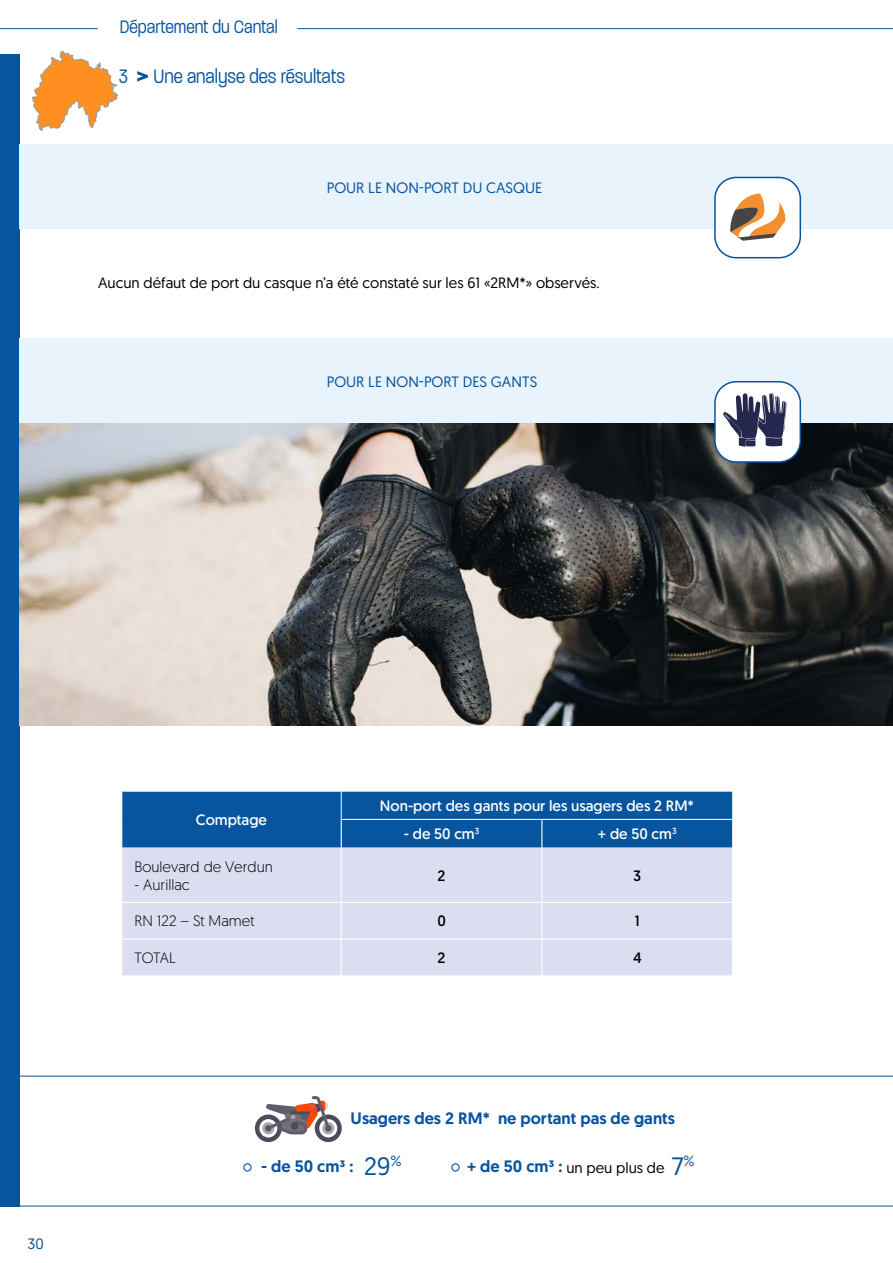
<style>
.page{position:relative;width:893px;height:1263px;background:#fff}
.page>*{position:absolute;margin:0;border:0;box-sizing:border-box;transform-origin:0 0}
.t1{font:25.05px "Geomanist";color:#07549f}
.t2{font:300 21px "Paralucent Condensed";color:#07549f}
.t3{font:300 19.5px "Paralucent Condensed";color:#07549f}
.t4{font:500 16.5px "Geomanist";color:#07549f}
.t5{font:15px "Geomanist";color:#000}
.t6{font:15px "Geomanist";color:#fff}
.t7{font:15px "Geomanist";color:#07549f}
.t8{font:300 15px "Geomanist";color:#000}
.t9{font:15px "Geomanist";color:#000}
.s1{font-weight:500;font-size:16.5px;color:#07549f}
</style>
<div class="page">
<div style="left:0;top:54px;width:19px;height:1152px;background:#07549f"></div>
<div style="left:19px;top:145px;width:874px;height:84px;background:#e9f3fb"></div>
<div style="left:715px;top:177px;width:85px;height:81px;background:#fff;border-radius:21px"></div>
<div style="left:714px;top:177px;width:87px;height:81px;border:2px solid #07549f;border-radius:21px"></div>
<svg style="left:730px;top:193px;width:56px;height:48px"></svg>
<img style="left:19px;top:422px;width:874px;height:303px">
<svg style="left:122px;top:848px;width:610px;height:127px;background:#dcdef0"></svg>
<hr style="left:341px;top:848px;width:1px;height:54px;background:#fff">
<hr style="left:541px;top:848px;width:1px;height:54px;background:#fff">
<hr style="left:121px;top:902px;width:220px;height:1px;background:#fff">
<hr style="left:341px;top:902px;width:201px;height:1px;background:#fff">
<hr style="left:341px;top:903px;width:1px;height:36px;background:#fff">
<hr style="left:542px;top:902px;width:191px;height:1px;background:#fff">
<hr style="left:541px;top:903px;width:1px;height:36px;background:#fff">
<hr style="left:121px;top:939px;width:220px;height:1px;background:#fff">
<hr style="left:341px;top:939px;width:201px;height:1px;background:#fff">
<hr style="left:341px;top:940px;width:1px;height:35px;background:#fff">
<hr style="left:542px;top:939px;width:191px;height:1px;background:#fff">
<hr style="left:541px;top:940px;width:1px;height:35px;background:#fff">
<div style="left:121px;top:791px;width:612px;height:57px;background:#07549f"></div>
<hr style="left:341px;top:819px;width:201px;height:1px;background:#fff">
<hr style="left:542px;top:819px;width:191px;height:1px;background:#fff">
<div style="left:19px;top:338px;width:874px;height:84px;background:#e9f3fb"></div>
<div style="left:715px;top:382px;width:85px;height:80px;background:#fff;border-radius:21px"></div>
<div style="left:714px;top:381px;width:87px;height:82px;border:2px solid #07549f;border-radius:21px"></div>
<svg style="left:723px;top:393px;width:63px;height:54px"></svg>
<div style="left:243px;top:1163px;width:9px;height:8px;border:1px solid #07549f;border-radius:50%"></div>
<div style="left:451px;top:1163px;width:9px;height:8px;border:1px solid #07549f;border-radius:50%"></div>
<svg style="left:255px;top:1096px;width:87px;height:46px"></svg>
<hr style="left:19px;top:1076px;width:874px;height:1px;background:#07549f">
<hr style="left:19px;top:1206px;width:874px;height:1px;background:#07549f">
<hr style="left:0;top:28px;width:98px;height:1px;background:#07549f">
<hr style="left:297px;top:28px;width:596px;height:1px;background:#07549f">
<svg style="left:137px;top:71px;width:11px;height:10px"></svg>
<svg style="left:32px;top:51px;width:86px;height:80px"></svg>
<h3 class="t3" style="left:120px;top:16px;width:160px">Département du Cantal</h3>
<h2 class="t2" style="left:119px;top:64px;width:228px">3 Une analyse des résultats</h2>
<p class="t7" style="left:327px;top:178px;width:217px">POUR LE NON-PORT DU CASQUE</p>
<p class="t5" style="left:98px;top:273px;width:503px">Aucun défaut de port du casque n’a été constaté sur les 61 «2RM*» observés.</p>
<p class="t7" style="left:327px;top:372px;width:212px">POUR LE NON-PORT DES GANTS</p>
<p class="t7" style="left:28px;top:1234px;width:18px">30</p>
<p class="t6" style="left:196px;top:810px;width:73px">Comptage</p>
<p class="t8" style="left:134px;top:857px;width:140px">Boulevard de Verdun</p>
<p class="t8" style="left:134px;top:875px;width:57px">- Aurillac</p>
<p class="t6" style="left:380px;top:796px;width:316px">Non-port des gants pour les usagers des 2 RM*</p>
<p class="t6" style="left:404px;top:824px;width:77px">- de 50 cm<sup>3</sup></p>
<p class="t6" style="left:598px;top:824px;width:80px">+ de 50 cm<sup>3</sup></p>
<p class="t9" style="left:438px;top:866px;width:9px">2</p>
<p class="t9" style="left:633px;top:866px;width:9px">3</p>
<p class="t8" style="left:134px;top:911px;width:122px">RN 122 – St Mamet</p>
<p class="t9" style="left:437px;top:911px;width:10px">0</p>
<p class="t9" style="left:635px;top:911px;width:6px">1</p>
<p class="t8" style="left:134px;top:948px;width:43px">TOTAL</p>
<p class="t9" style="left:438px;top:948px;width:9px">2</p>
<p class="t9" style="left:633px;top:948px;width:10px">4</p>
<p class="t4" style="left:351px;top:1107px;width:326px">Usagers des 2 RM* ne portant pas de gants</p>
<p class="t4" style="left:261px;top:1155px;width:94px">- de 50 cm³ :</p>
<p class="t5" style="left:467px;top:1158px;width:199px"><span class="s1">+ de 50 cm³ :</span> un peu plus de</p>
<h1 class="t1" style="left:364px;top:1150px;width:39px">29<sup>%</sup></h1>
<h1 class="t1" style="left:671px;top:1150px;width:25px">7<sup>%</sup></h1>
</div>
